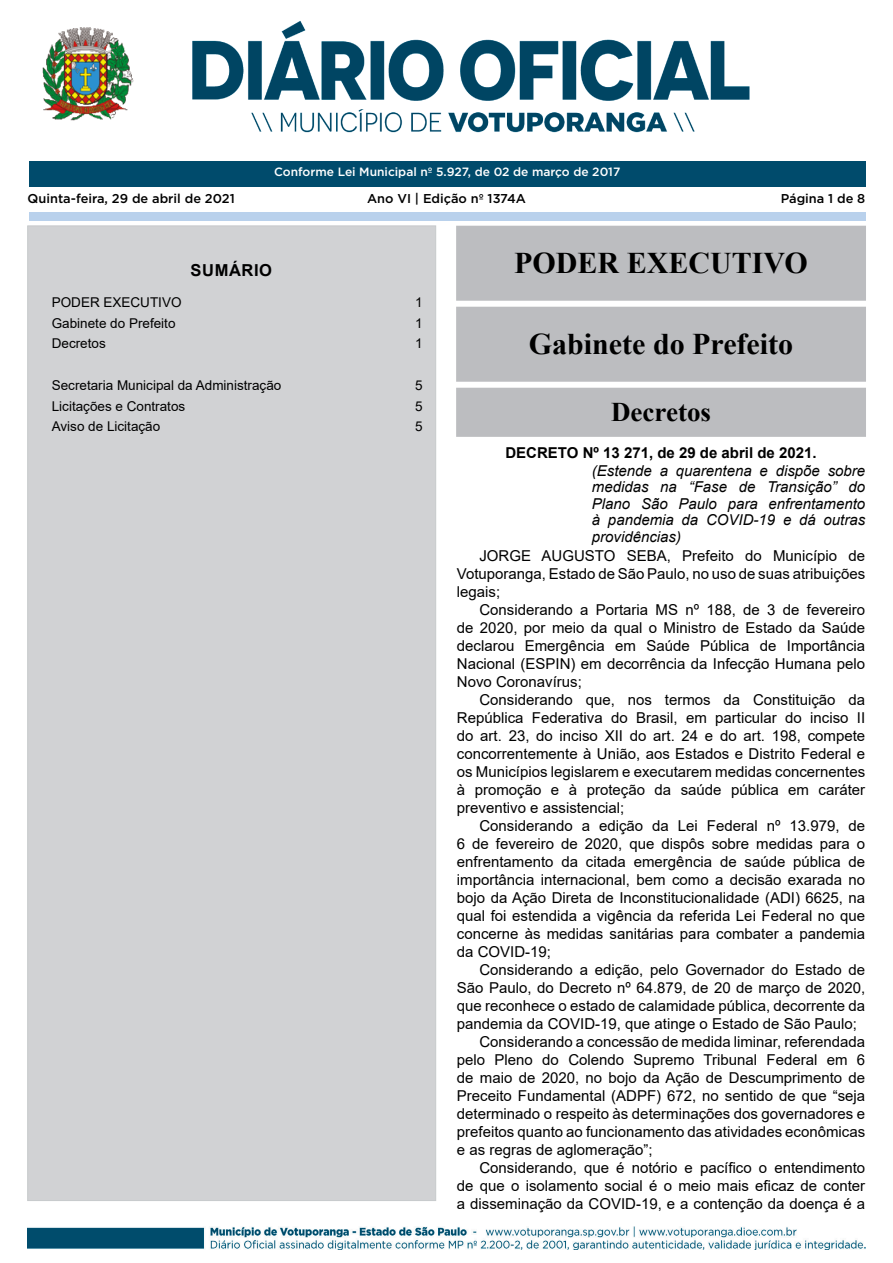
<style>
.page{position:relative;width:893px;height:1263px;background:#fff}
.page>*{position:absolute;margin:0;border:0;box-sizing:border-box;transform-origin:0 0}
.t1{font:700 30px "Times New Roman";color:#000}
.t2{font:700 27px "Times New Roman";color:#000}
._9_-_Sumário{font:700 16.5px "Arial";letter-spacing:.035em;color:#000}
._2_-_Corpo{font:15px/18px "Arial";color:#000;text-align:justify}
._3_-_Ementa{font:italic 15px/16.5px "Arial";color:#000;text-align:justify}
._1_-_Cabeçalho{font:700 15px "Arial";color:#000}
.t3{font:13.5px "Arial";color:#000}
.t4{font:500 12.75px "Gotham";color:#000}
.t5{font:500 12px "Gotham";color:#fff}
</style>
<div class="page">
<img style="left:28px;top:1226px;width:837px;height:24px">
<img style="left:42px;top:21px;width:708px;height:112px">
<div style="left:29px;top:161px;width:836px;height:25px;background:#004b6c"></div>
<div style="left:29px;top:212px;width:836px;height:8px;background:#b9d1ec"></div>
<div style="left:459px;top:229px;width:404px;height:69px;background:#bcbdc0"></div>
<div style="left:456px;top:226px;width:410px;height:75px;border:6px solid #bcbdc0"></div>
<div style="left:459px;top:310px;width:404px;height:69px;background:#bcbdc0"></div>
<div style="left:456px;top:307px;width:410px;height:75px;border:6px solid #bcbdc0"></div>
<div style="left:459px;top:391px;width:404px;height:43px;background:#bcbdc0"></div>
<div style="left:456px;top:388px;width:410px;height:49px;border:6px solid #bcbdc0"></div>
<div style="left:27px;top:226px;width:409px;height:975px;background:#d1d2d4"></div>
<p class="t5" style="left:274px;top:164px;width:348px">Conforme Lei Municipal nº 5.927, de 02 de março de 2017</p>
<p class="t4" style="left:367px;top:190px;width:160px">Ano VI | Edição nº 1374A</p>
<p class="t4" style="left:28px;top:190px;width:209px">Quinta-feira, 29 de abril de 2021</p>
<p class="t4" style="left:781px;top:190px;width:86px">Página 1 de 8</p>
<p class="_9_-_Sumário" style="left:191px;top:258px;width:83px">SUMÁRIO</p>
<p class="t3" style="left:52px;top:293px;width:131px">PODER EXECUTIVO</p>
<p class="t3" style="left:415px;top:293px;width:9px">1</p>
<p class="t3" style="left:52px;top:314px;width:125px">Gabinete do Prefeito</p>
<p class="t3" style="left:415px;top:314px;width:9px">1</p>
<p class="t3" style="left:52px;top:334px;width:56px">Decretos</p>
<p class="t3" style="left:415px;top:334px;width:9px">1</p>
<p class="t3" style="left:52px;top:376px;width:231px">Secretaria Municipal da Administração</p>
<p class="t3" style="left:415px;top:376px;width:9px">5</p>
<p class="t3" style="left:52px;top:397px;width:135px">Licitações e Contratos</p>
<p class="t3" style="left:415px;top:397px;width:9px">5</p>
<p class="t3" style="left:52px;top:417px;width:110px">Aviso de Licitação</p>
<p class="t3" style="left:415px;top:417px;width:9px">5</p>
<p class="t1" style="left:514px;top:242px;width:295px">PODER EXECUTIVO</p>
<p class="t1" style="left:529px;top:323px;width:266px">Gabinete do Prefeito</p>
<p class="t2" style="left:611px;top:393px;width:101px">Decretos</p>
<p class="_1_-_Cabeçalho" style="left:505px;top:442px;width:313px">DECRETO Nº 13 271, de 29 de abril de 2021.</p>
<p class="_3_-_Ementa" style="left:592px;top:463px;width:275px">(Estende a quarentena e dispõe sobre medidas na “Fase de Transição” do Plano São Paulo para enfrentamento à pandemia da COVID-19 e dá outras providências)</p>
<p class="_2_-_Corpo" style="left:457px;top:547px;width:410px;text-indent:22px">JORGE AUGUSTO SEBA, Prefeito do Município de Votuporanga, Estado de São Paulo, no uso de suas atribuições legais;</p>
<p class="_2_-_Corpo" style="left:457px;top:601px;width:410px;text-indent:22px">Considerando a Portaria MS nº 188, de 3 de fevereiro de 2020, por meio da qual o Ministro de Estado da Saúde declarou Emergência em Saúde Pública de Importância Nacional (ESPIN) em decorrência da Infecção Humana pelo Novo Coronavírus;</p>
<p class="_2_-_Corpo" style="left:457px;top:691px;width:410px;text-indent:22px">Considerando que, nos termos da Constituição da República Federativa do Brasil, em particular do inciso II do art. 23, do inciso XII do art. 24 e do art. 198, compete concorrentemente à União, aos Estados e Distrito Federal e os Municípios legislarem e executarem medidas concernentes à promoção e à proteção da saúde pública em caráter preventivo e assistencial;</p>
<p class="_2_-_Corpo" style="left:457px;top:817px;width:410px;text-indent:22px">Considerando a edição da Lei Federal nº 13.979, de 6 de fevereiro de 2020, que dispôs sobre medidas para o enfrentamento da citada emergência de saúde pública de importância internacional, bem como a decisão exarada no bojo da Ação Direta de Inconstitucionalidade (ADI) 6625, na qual foi estendida a vigência da referida Lei Federal no que concerne às medidas sanitárias para combater a pandemia da COVID-19;</p>
<p class="_2_-_Corpo" style="left:457px;top:961px;width:410px;text-indent:22px">Considerando a edição, pelo Governador do Estado de São Paulo, do Decreto nº 64.879, de 20 de março de 2020, que reconhece o estado de calamidade pública, decorrente da pandemia da COVID-19, que atinge o Estado de São Paulo;</p>
<p class="_2_-_Corpo" style="left:457px;top:1033px;width:410px;text-indent:22px">Considerando a concessão de medida liminar, referendada pelo Pleno do Colendo Supremo Tribunal Federal em 6 de maio de 2020, no bojo da Ação de Descumprimento de Preceito Fundamental (ADPF) 672, no sentido de que “seja determinado o respeito às determinações dos governadores e prefeitos quanto ao funcionamento das atividades econômicas e as regras de aglomeração”;</p>
<p class="_2_-_Corpo" style="left:457px;top:1159px;width:410px;text-indent:22px">Considerando, que é notório e pacífico o entendimento de que o isolamento social é o meio mais eficaz de conter a disseminação da COVID-19, e a contenção da doença é a</p>
</div>
